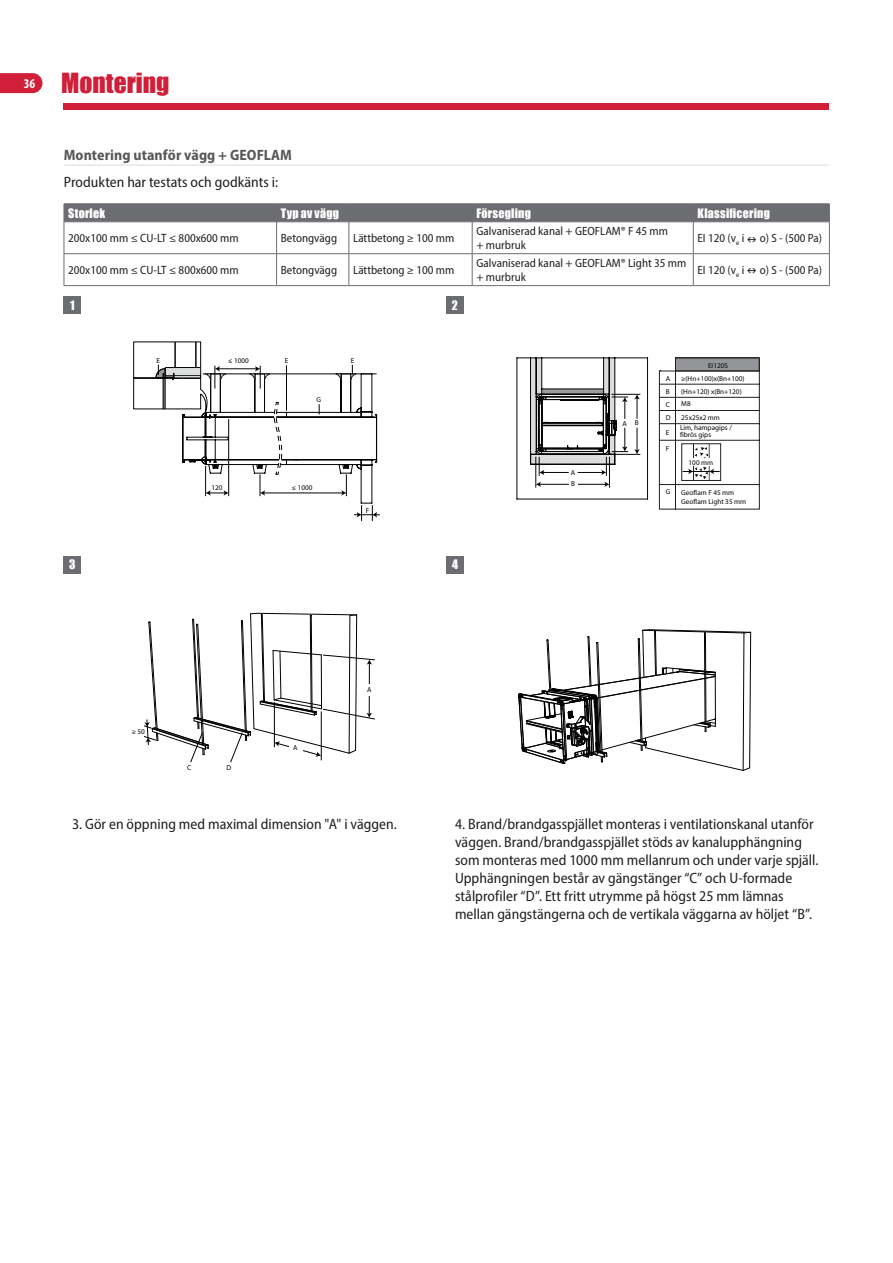
<style>
.page{position:relative;width:893px;height:1263px;background:#fff}
.page>*{position:absolute;margin:0;border:0;box-sizing:border-box;transform-origin:0 0}
.t1{font:25.5px "Impact";color:#d11e39}
.t2{font:semi-condensed 15px/18px "Myriad Pro";color:#231f20}
.t3{font:700 semi-condensed 15px "Myriad Pro";letter-spacing:.005em;color:#57585a}
.t4{font:semi-condensed 12px/14.4px "Myriad Pro";color:#231f20}
.t5{font:12px "Impact";letter-spacing:.02em;color:#fff}
.t6{font:7.2px/13.2px "Myriad Pro";color:#040503}
.t7{font:7.2px "Myriad Pro";color:#000001}
.s1{font-family:"Lucida Sans";font-size:6.3px}
</style>
<div class="page">
<div style="left:64px;top:103px;width:765px;height:6px;background:#d11e39"></div>
<svg style="left:0;top:73px;width:43px;height:20px"></svg>
<hr style="left:64px;top:164px;width:765px;height:2px;background:#e6e7e9">
<svg style="left:65px;top:223px;width:764px;height:62px"></svg>
<div style="left:64px;top:204px;width:766px;height:18px;background:#6c6d70"></div>
<hr style="left:64px;top:222px;width:213px;height:1px;background:#6c6d70">
<hr style="left:64px;top:222px;width:1px;height:31px;background:#6c6d70">
<hr style="left:277px;top:222px;width:72px;height:1px;background:#6c6d70">
<hr style="left:276px;top:222px;width:1px;height:31px;background:#6c6d70">
<hr style="left:349px;top:222px;width:123px;height:1px;background:#6c6d70">
<hr style="left:349px;top:222px;width:1px;height:31px;background:#6c6d70">
<hr style="left:472px;top:222px;width:221px;height:1px;background:#6c6d70">
<hr style="left:472px;top:222px;width:1px;height:31px;background:#6c6d70">
<hr style="left:693px;top:222px;width:137px;height:1px;background:#6c6d70">
<hr style="left:693px;top:222px;width:1px;height:31px;background:#6c6d70">
<hr style="left:829px;top:222px;width:1px;height:31px;background:#6c6d70">
<hr style="left:64px;top:253px;width:213px;height:1px;background:#6c6d70">
<hr style="left:64px;top:254px;width:1px;height:31px;background:#6c6d70">
<hr style="left:277px;top:253px;width:72px;height:1px;background:#6c6d70">
<hr style="left:276px;top:254px;width:1px;height:31px;background:#6c6d70">
<hr style="left:349px;top:253px;width:123px;height:1px;background:#6c6d70">
<hr style="left:349px;top:254px;width:1px;height:31px;background:#6c6d70">
<hr style="left:472px;top:253px;width:221px;height:1px;background:#6c6d70">
<hr style="left:472px;top:254px;width:1px;height:31px;background:#6c6d70">
<hr style="left:693px;top:253px;width:137px;height:1px;background:#6c6d70">
<hr style="left:693px;top:254px;width:1px;height:31px;background:#6c6d70">
<hr style="left:829px;top:254px;width:1px;height:31px;background:#6c6d70">
<hr style="left:64px;top:285px;width:213px;height:1px;background:#6c6d70">
<hr style="left:277px;top:285px;width:72px;height:1px;background:#6c6d70">
<hr style="left:349px;top:285px;width:123px;height:1px;background:#6c6d70">
<hr style="left:472px;top:285px;width:221px;height:1px;background:#6c6d70">
<hr style="left:693px;top:285px;width:137px;height:1px;background:#6c6d70">
<svg style="left:133px;top:342px;width:247px;height:179px"></svg>
<svg style="left:659px;top:357px;width:101px;height:152px"></svg>
<svg style="left:517px;top:357px;width:131px;height:142px"></svg>
<svg style="left:144px;top:613px;width:231px;height:150px"></svg>
<svg style="left:518px;top:629px;width:233px;height:142px"></svg>
<div style="left:64px;top:297px;width:17px;height:17px;background:#6c6d70"></div>
<div style="left:446px;top:297px;width:17px;height:17px;background:#6c6d70"></div>
<div style="left:64px;top:556px;width:17px;height:17px;background:#6c6d70"></div>
<div style="left:446px;top:556px;width:17px;height:17px;background:#6c6d70"></div>
<h1 class="t1" style="left:24px;top:63px;width:147px"><sup>36</sup> Montering</h1>
<p class="t3" style="left:64px;top:145px;width:230px">Montering utanför vägg + GEOFLAM</p>
<p class="t2" style="left:64px;top:172px;width:216px">Produkten har testats och godkänts i:</p>
<p class="t5" style="left:68px;top:204px;width:38px">Storlek</p>
<p class="t5" style="left:281px;top:204px;width:60px">Typ av vägg</p>
<p class="t5" style="left:476px;top:204px;width:56px">Försegling</p>
<p class="t5" style="left:698px;top:204px;width:74px">Klassificering</p>
<p class="t4" style="left:68px;top:231px;width:172px">200x100 mm ≤ CU-LT ≤ 800x600 mm</p>
<p class="t4" style="left:281px;top:231px;width:58px">Betongvägg</p>
<p class="t4" style="left:353px;top:231px;width:103px">Lättbetong ≥ 100 mm</p>
<p class="t4" style="left:476px;top:224px;width:193px">Galvaniserad kanal + GEOFLAM® F 45 mm + murbruk</p>
<p class="t4" style="left:698px;top:231px;width:126px">EI 120 (v<sub>e</sub> i ■ o) S - (500 Pa)</p>
<p class="t4" style="left:68px;top:263px;width:172px">200x100 mm ≤ CU-LT ≤ 800x600 mm</p>
<p class="t4" style="left:281px;top:263px;width:58px">Betongvägg</p>
<p class="t4" style="left:353px;top:263px;width:103px">Lättbetong ≥ 100 mm</p>
<p class="t4" style="left:476px;top:256px;width:211px">Galvaniserad kanal + GEOFLAM® Light 35 mm + murbruk</p>
<p class="t4" style="left:698px;top:263px;width:126px">EI 120 (v<sub>e</sub> i ■ o) S - (500 Pa)</p>
<p class="t5" style="left:70px;top:296px;width:6px">1</p>
<p class="t5" style="left:452px;top:296px;width:8px">2</p>
<p class="t6" style="left:157px;top:354px;width:5px">E</p>
<p class="t6" style="left:285px;top:354px;width:5px">E</p>
<p class="t6" style="left:351px;top:354px;width:5px">E</p>
<p class="t6" style="left:228px;top:354px;width:22px"><span class="s1">≤</span> 1000</p>
<p class="t6" style="left:211px;top:481px;width:13px">120</p>
<p class="t6" style="left:316px;top:393px;width:6px">G</p>
<p class="t6" style="left:292px;top:481px;width:22px"><span class="s1">≤</span> 1000</p>
<p class="t6" style="left:366px;top:504px;width:5px">F</p>
<p class="t5" style="left:69px;top:555px;width:8px">3</p>
<p class="t5" style="left:452px;top:555px;width:7px">4</p>
<p class="t7" style="left:132px;top:727px;width:15px">≥ 50</p>
<p class="t7" style="left:187px;top:763px;width:6px">C</p>
<p class="t7" style="left:227px;top:763px;width:6px">D</p>
<p class="t7" style="left:293px;top:743px;width:6px">A</p>
<p class="t7" style="left:367px;top:685px;width:6px">A</p>
<p class="t6" style="left:571px;top:466px;width:6px;line-height:11.9px">A<br>B</p>
<p class="t6" style="left:623px;top:416px;width:18px">A B</p>
<p class="t6" style="left:708px;top:358px;width:21px">EI120S</p>
<p class="t6" style="left:666px;top:372px;width:6px;text-align:justify">A B C</p>
<p class="t6" style="left:681px;top:372px;width:65px">≥(Hn+100)x(Bn+100) (Hn+120) x(Bn+120)</p>
<p class="t6" style="left:680px;top:424px;width:53px;line-height:7.2px">Lim, hampagips / fibrös gips</p>
<p class="t6" style="left:681px;top:397px;width:11px">M8</p>
<p class="t6" style="left:666px;top:411px;width:6px">D</p>
<p class="t6" style="left:681px;top:410px;width:40px">25x25x2 mm</p>
<p class="t6" style="left:666px;top:442px;width:5px">F</p>
<p class="t6" style="left:666px;top:426px;width:5px">E</p>
<p class="t6" style="left:666px;top:485px;width:6px">G</p>
<p class="t6" style="left:689px;top:455px;width:26px">100 mm</p>
<p class="t6" style="left:681px;top:488px;width:66px;line-height:8.7px">Geoflam F 45 mm<br>Geoflam Light 35 mm</p>
<p class="t2" style="left:72px;top:815px;width:326px">3. Gör en öppning med maximal dimension "A" i väggen.</p>
<p class="t2" style="left:455px;top:815px;width:365px">4. Brand/brandgasspjället monteras i ventilationskanal utanför väggen. Brand/brandgasspjället stöds av kanalupphängning som monteras med 1000 mm mellanrum och under varje spjäll.<br>Upphängningen består av gängstänger “C” och U-formade stålprofiler “D”. Ett fritt utrymme på högst 25 mm lämnas mellan gängstängerna och de vertikala väggarna av höljet “B”.</p>
</div>
